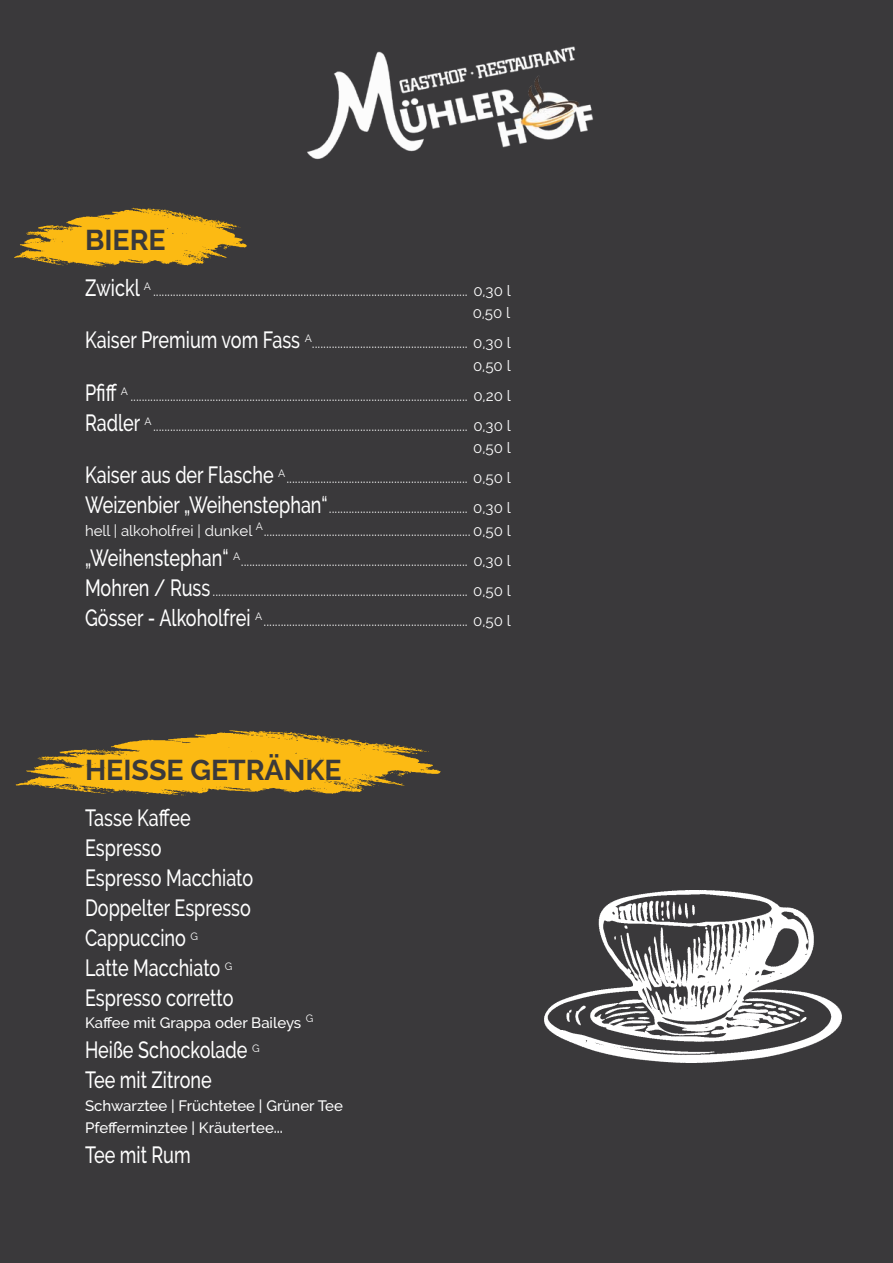
<style>
.page{position:relative;width:893px;height:1263px;background:#3a393b}
.page>*{position:absolute;margin:0;border:0;box-sizing:border-box;transform-origin:0 0}
.t1{font:700 28.5px "Raleway";color:#3a393b}
.t2{font:500 23.4px/30px "Raleway";color:#fff;scale:.77 1}
.t3{font:15px/22.5px "Raleway";color:#fff;text-align:right}
.t4{font:500 15px/22.5px "Raleway";color:#fff}
.t5{font:10.5px "Raleway";color:#fff}
.s1{font-weight:500;font-size:23.4px}
.s2{font-size:19.5px}
</style>
<div class="page">
<img style="left:307px;top:46px;width:286px;height:114px">
<img style="left:14px;top:207px;width:233px;height:60px">
<img style="left:15px;top:730px;width:426px;height:66px">
<img style="left:544px;top:890px;width:297px;height:172px">
<h1 class="t1" style="left:85px;top:224px;width:82px">BIERE</h1>
<h2 class="t2" style="left:85px;top:272px;width:73px">Zwickl</h2>
<p class="t3" style="left:144px;top:279px;width:368px"><sup>A</sup> ............................................................................................................... 0,30 l<br>0,50 l</p>
<h2 class="t2" style="left:85px;top:325px;width:281px">Kaiser Premium vom Fass</h2>
<p class="t3" style="left:305px;top:332px;width:207px"><sup>A</sup>....................................................... 0,30 l<br>0,50 l</p>
<h2 class="t2" style="left:85px;top:377px;width:43px">Pfiff</h2>
<p class="t3" style="left:121px;top:384px;width:391px"><sup>A</sup> ....................................................................................................................... 0,20 l</p>
<h2 class="t2" style="left:85px;top:407px;width:73px">Radler</h2>
<p class="t3" style="left:144px;top:414px;width:368px"><sup>A</sup>............................................................................................................... 0,30 l<br>0,50 l</p>
<h2 class="t2" style="left:85px;top:460px;width:247px">Kaiser aus der Flasche</h2>
<p class="t3" style="left:85px;top:463px;width:427px;line-height:30px"><sup>A</sup>................................................................ 0,50 l<br><span class="s1">Weizenbier „Weihenstephan“</span>................................................. 0,30 l</p>
<p class="t3" style="left:85px;top:519px;width:427px">hell | alkoholfrei | dunkel <sup>A</sup>......................................................................... 0,50 l</p>
<h2 class="t2" style="left:85px;top:542px;width:188px">„Weihenstephan“</h2>
<p class="t3" style="left:85px;top:545px;width:427px;line-height:30px"><sup>A</sup>................................................................................ 0,30 l<br><span class="s1">Mohren / Russ</span> .......................................................................................... 0,50 l</p>
<h2 class="t2" style="left:85px;top:602px;width:216px">Gösser - Alkoholfrei</h2>
<p class="t3" style="left:255px;top:609px;width:257px"><sup>A</sup>........................................................................ 0,50 l</p>
<h1 class="t1" style="left:85px;top:754px;width:258px">HEISSE GETRÄNKE</h1>
<h2 class="t2" style="left:85px;top:802px;width:220px">Tasse Kaffee<br>Espresso<br>Espresso Macchiato<br>Doppelter Espresso<br>Cappuccino</h2>
<p class="t5" style="left:190px;top:930px;width:9px">G</p>
<h2 class="t2" style="left:85px;top:952px;width:177px">Latte Macchiato</h2>
<p class="t5" style="left:225px;top:960px;width:9px">G</p>
<h2 class="t2" style="left:85px;top:982px;width:194px">Espresso corretto</h2>
<p class="t4" style="left:85px;top:1011px;width:230px">Kaffee mit Grappa oder Baileys <sup>G</sup></p>
<h2 class="t2" style="left:85px;top:1035px;width:213px">Heiße Schockolade</h2>
<p class="t5" style="left:252px;top:1042px;width:9px">G</p>
<h2 class="t2" style="left:85px;top:1065px;width:166px">Tee mit Zitrone</h2>
<p class="t4" style="left:85px;top:1094px;width:259px">Schwarztee | Früchtetee | Grüner Tee<br>Pfefferminztee | Kräutertee<span class="s2">...</span></p>
<h2 class="t2" style="left:85px;top:1140px;width:139px">Tee mit Rum</h2>
</div>
